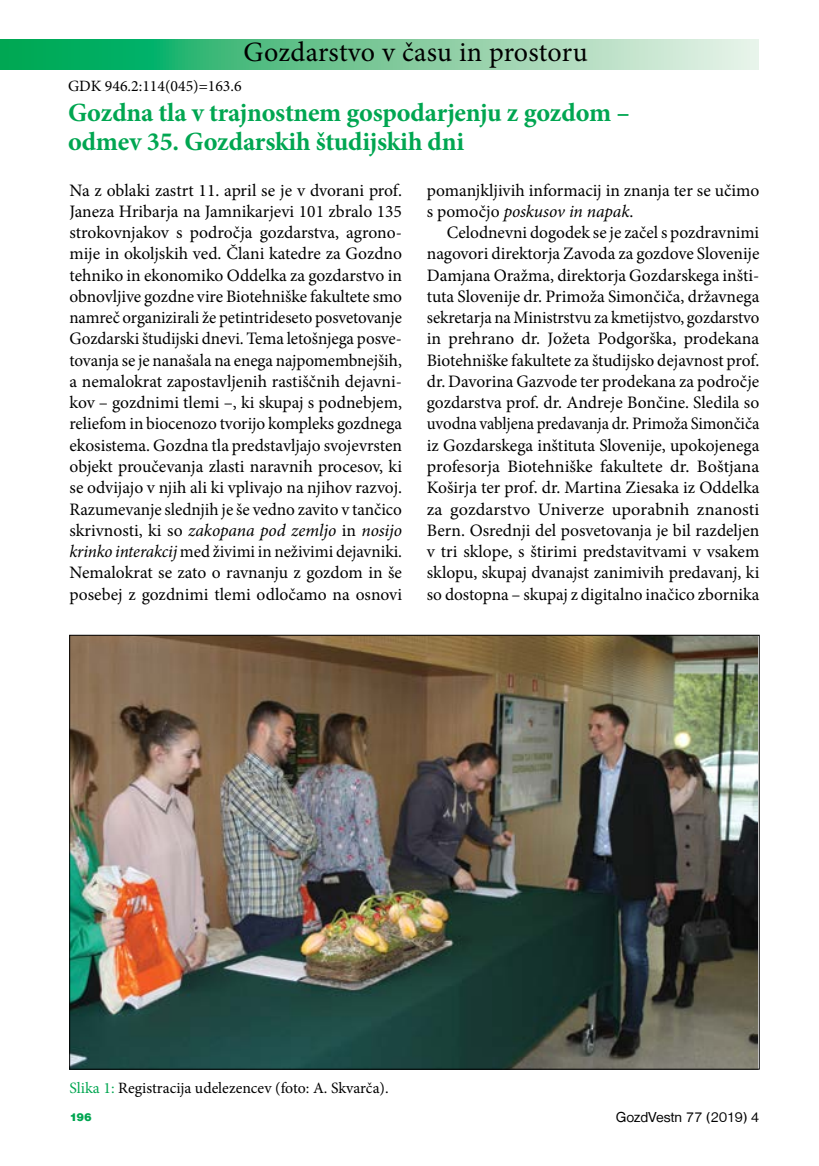
<style>
.page{position:relative;width:819px;height:1166px;background:#fff}
.page>*{position:absolute;margin:0;border:0;box-sizing:border-box;transform-origin:0 0}
.t1{font:28px "Minion Pro";letter-spacing:.005em;color:#000}
.t2{font:700 26.25px/29.8px "Minion Pro";letter-spacing:-.01em;color:#00a651}
.t3{font:17.5px/21.2px "Minion Pro";color:#000;text-align:justify}
.t4{font:15.75px "Minion Pro";color:#000}
.t5{font:14.88px "Nimbus San DEE";color:#000}
.t6{font:11.38px "Nimbus San DEE Blac";color:#00a651}
.s1{font-style:italic}
.s2{color:#00a651}
</style>
<div class="page">
<svg style="left:0;top:40px;width:759px;height:29px;background:#70c999"></svg>
<img style="left:71px;top:637px;width:686px;height:430px">
<h1 class="t1" style="left:243px;top:33px;width:345px">Gozdarstvo v času in prostoru</h1>
<p class="t4" style="left:68px;top:75px;width:175px">GDK 946.2:114(045)=163.6</p>
<h2 class="t2" style="left:68px;top:97px;width:563px">Gozdna tla v trajnostnem gospodarjenju z gozdom – odmev 35. Gozdarskih študijskih dni</h2>
<p class="t3" style="left:69px;top:179px;width:334px">Na z oblaki zastrt 11. april se je v dvorani prof.<br>Janeza Hribarja na Jamnikarjevi 101 zbralo 135 strokovnjakov s področja gozdarstva, agrono&shy;mije in okoljskih ved. Člani katedre za Gozdno tehniko in ekonomiko Oddelka za gozdarstvo in obnovljive gozdne vire Biotehniške fakultete smo namreč organizirali že petintrideseto posvetovanje Gozdarski študijski dnevi. Tema letošnjega posve&shy;tovanja se je nanašala na enega najpomembnejših, a nemalokrat zapostavljenih rastiščnih dejavni&shy;kov – gozdnimi tlemi –, ki skupaj s podnebjem, reliefom in biocenozo tvorijo kompleks gozdnega ekosistema. Gozdna tla predstavljajo svojevrsten objekt proučevanja zlasti naravnih procesov, ki se odvijajo v njih ali ki vplivajo na njihov razvoj.<br>Razumevanje slednjih je še vedno zavito v tančico skrivnosti, ki so <span class="s1">zakopana pod zemljo</span> in <span class="s1">nosijo krinko interakcij</span> med živimi in neživimi dejavniki.<br>Nemalokrat se zato o ravnanju z gozdom in še posebej z gozdnimi tlemi odločamo na osnovi</p>
<p class="t3" style="left:427px;top:179px;width:334px">pomanjkljivih informacij in znanja ter se učimo s pomočjo <span class="s1">poskusov in napak</span>.</p>
<p class="t3" style="left:427px;top:222px;width:334px;text-indent:20px">Celodnevni dogodek se je začel s pozdravnimi nagovori direktorja Zavoda za gozdove Slovenije Damjana Oražma, direktorja Gozdarskega inšti&shy;tuta Slovenije dr. Primoža Simončiča, državnega sekretarja na Ministrstvu za kmetijstvo, gozdarstvo in prehrano dr. Jožeta Podgorška, prodekana Biotehniške fakultete za študijsko dejavnost prof. dr. Davorina Gazvode ter prodekana za področje gozdarstva prof. dr. Andreje Bončine. Sledila so uvodna vabljena predavanja dr. Primoža Simončiča iz Gozdarskega inštituta Slovenije, upokojenega profesorja Biotehniške fakultete dr. Boštjana Koširja ter prof. dr. Martina Ziesaka iz Oddelka za gozdarstvo Univerze uporabnih znanosti Bern. Osrednji del posvetovanja je bil razdeljen v tri sklope, s štirimi predstavitvami v vsakem sklopu, skupaj dvanajst zanimivih predavanj, ki so dostopna – skupaj z digitalno inačico zbornika</p>
<p class="t4" style="left:69px;top:1078px;width:320px"><span class="s2">Slika 1:</span> Registracija udelezencev (foto: A. Skvarča).</p>
<p class="t6" style="left:69px;top:1111px;width:24px">196</p>
<p class="t5" style="left:615px;top:1109px;width:145px">GozdVestn 77 (2019) 4</p>
</div>
